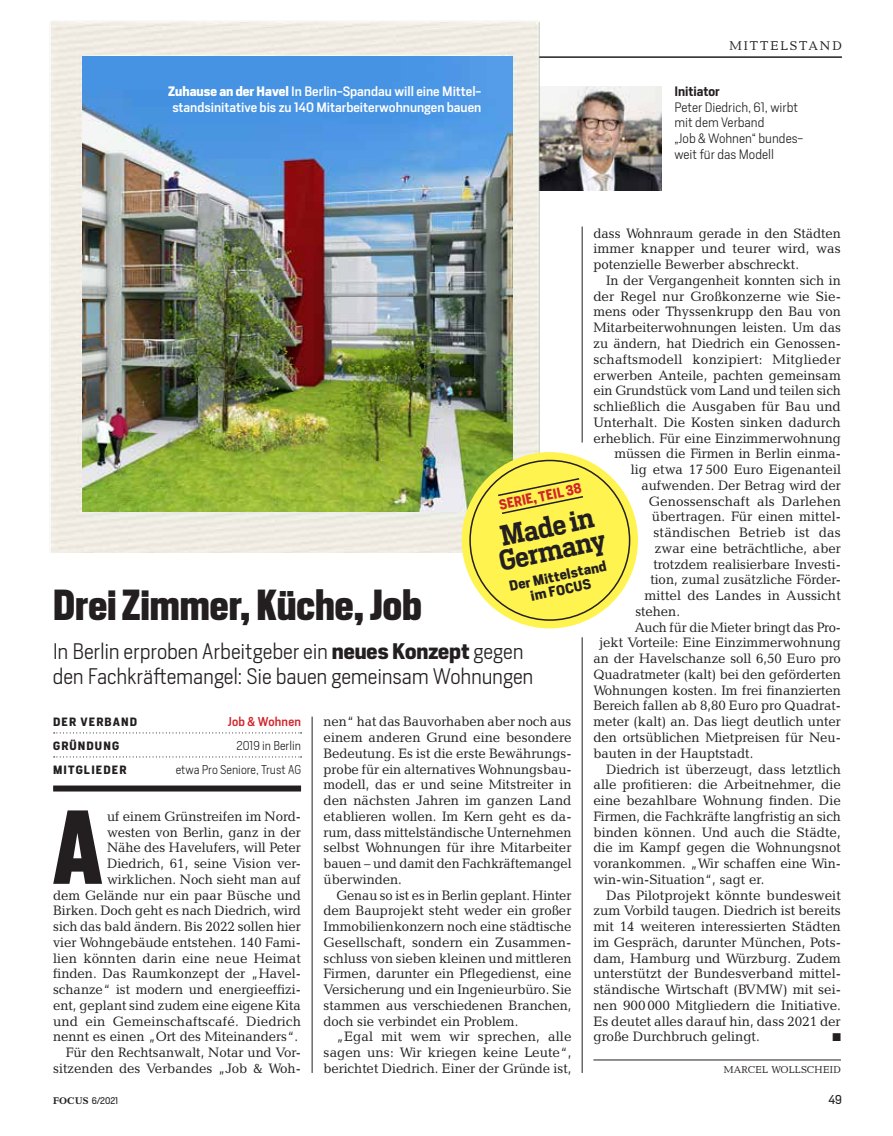
<style>
.page{position:relative;width:893px;height:1136px;background:#fff}
.page>*{position:absolute;margin:0;border:0;box-sizing:border-box;transform-origin:0 0}
.t1{font:700 97.8px "Heron Sans Cond";color:#231f20}
.t2{font:700 40.5px "Heron Sans Cond";color:#231f20}
.t3{font:600 27px/24px "Heron Serif";color:#231f20}
.t4{font:300 21px/25.5px "Heron Sans";letter-spacing:-.01em;color:#231f20}
.t5{font:13.8px/15.8px "Candida Focus Roman";color:#231f20;text-align:justify}
.t6{font:13.8px/15.8px "Candida Focus Roman";color:#231f20;text-align:justify;scale:.96 1}
.t7{font:700 13.5px/14.2px "Heron Sans";color:#231f20;text-align:center}
.t8{font:700 13.5px "Heron Sans";color:#d1232a;scale:.92 1}
.t9{font:12.9px "Candida Focus Roman";letter-spacing:.155em;color:#231f20}
.t10{font:500 12.75px/15.8px "Heron Sans";color:#fff;text-align:center}
.t11{font:300 12.75px/15.8px "Heron Sans";color:#231f20}
.t12{font:600 12.75px "Heron Sans";color:#231f20}
.t13{font:300 12px "Heron Sans";color:#231f20}
.t14{font:500 12px "Heron Sans";letter-spacing:.02em;color:#d1232a}
.t15{font:12px "Heron Sans";color:#231f20}
.t16{font:700 11.25px "Heron Sans";letter-spacing:.1em;color:#231f20}
.t17{font:11.25px "Zapf Dingbats";color:#231f20}
.t18{font:10.2px "Candida Focus Roman";letter-spacing:.015em;color:#231f20}
.t19{font:9px "Heron Sans";color:#231f20}
.s1{font-weight:700}
.s2{font-family:"Candida Focus";font-weight:700;font-size:9.75px}
</style>
<div class="page">
<img style="left:552px;top:86px;width:110px;height:104px">
<hr style="left:423px;top:56px;width:419px;height:2px;background:#231f20">
<img style="left:51px;top:21px;width:501px;height:532px">
<hr style="left:593px;top:1059px;width:248px;height:1px;background:#231f20">
<svg style="left:54px;top:732px;width:248px;height:1px"></svg>
<svg style="left:54px;top:756px;width:248px;height:1px"></svg>
<div style="left:53px;top:785px;width:248px;height:6px;background:#231f20"></div>
<hr style="left:312px;top:716px;width:1px;height:356px;background:#231f20">
<hr style="left:582px;top:226px;width:1px;height:216px;background:#231f20">
<hr style="left:582px;top:637px;width:1px;height:435px;background:#231f20">
<img style="left:82px;top:57px;width:431px;height:455px">
<div style="left:462px;top:452px;width:176px;height:176px;background:#fff34f;border-radius:50%"></div>
<svg style="left:496px;top:477px;width:88px;height:37px"></svg>
<p class="t10" style="left:168px;top:83px;width:315px"><span class="s1">Zuhause an der Havel</span> In Berlin-Spandau will eine Mittel&shy;standsinitative bis zu 140 Mitarbeiterwohnungen bauen</p>
<p class="t9" style="left:729px;top:39px;width:114px">MITTELSTAND</p>
<p class="t12" style="left:674px;top:83px;width:47px">Initiator</p>
<p class="t11" style="left:674px;top:99px;width:130px">Peter Diedrich, 61, wirbt mit dem Verband<br>„Job &amp; Wohnen“ bundes&shy;weit für das Modell</p>
<p class="t5" style="left:593px;top:225px;width:249px">dass Wohnraum gerade in den Städten immer knapper und teurer wird, was potenzielle Bewerber abschreckt.</p>
<p class="t5" style="left:606px;top:272px;width:236px">In der Vergangenheit konnten sich in</p>
<p class="t5" style="left:593px;top:288px;width:249px">der Regel nur Großkonzerne wie Sie-</p>
<p class="t5" style="left:593px;top:304px;width:249px">mens oder Thyssenkrupp den Bau von</p>
<p class="t5" style="left:593px;top:319px;width:249px">Mitarbeiterwohnungen leisten. Um das</p>
<p class="t5" style="left:593px;top:335px;width:249px">zu ändern, hat Diedrich ein Genossen-</p>
<p class="t5" style="left:593px;top:351px;width:249px">schaftsmodell konzipiert: Mitglieder</p>
<p class="t5" style="left:593px;top:367px;width:249px">erwerben Anteile, pachten gemeinsam</p>
<p class="t5" style="left:593px;top:382px;width:249px">ein Grundstück vom Land und teilen sich</p>
<p class="t5" style="left:593px;top:398px;width:249px">schließlich die Ausgaben für Bau und</p>
<p class="t5" style="left:593px;top:414px;width:249px">Unterhalt. Die Kosten sinken dadurch</p>
<p class="t5" style="left:593px;top:430px;width:249px">erheblich. Für eine Einzimmerwohnung</p>
<p class="t5" style="left:614px;top:445px;width:228px">müssen die Firmen in Berlin einma-</p>
<p class="t5" style="left:631px;top:461px;width:212px">lig etwa 17500 Euro Eigenanteil</p>
<p class="t5" style="left:641px;top:477px;width:201px">aufwenden. Der Betrag wird der</p>
<p class="t5" style="left:649px;top:493px;width:194px">Genossenschaft als Darlehen</p>
<p class="t5" style="left:652px;top:508px;width:190px">übertragen. Für einen mittel-</p>
<p class="t5" style="left:653px;top:524px;width:189px">ständischen Betrieb ist das</p>
<p class="t5" style="left:655px;top:540px;width:187px">zwar eine beträchtliche, aber</p>
<p class="t5" style="left:653px;top:556px;width:189px">trotzdem realisierbare Investi-</p>
<p class="t5" style="left:650px;top:571px;width:192px">tion, zumal zusätzliche Förder-</p>
<p class="t5" style="left:644px;top:587px;width:198px">mittel des Landes in Aussicht</p>
<p class="t5" style="left:635px;top:603px;width:46px">stehen.</p>
<p class="t5" style="left:635px;top:619px;width:208px">Auch für die Mieter bringt das Pro-</p>
<p class="t5" style="left:599px;top:634px;width:243px">jekt Vorteile: Eine Einzimmerwohnung</p>
<p class="t5" style="left:593px;top:650px;width:249px">an der Havelschanze soll 6,50 Euro pro</p>
<p class="t5" style="left:593px;top:666px;width:249px">Quadratmeter (kalt) bei den geförderten</p>
<p class="t5" style="left:593px;top:682px;width:249px">Wohnungen kosten. Im frei finanzierten</p>
<p class="t5" style="left:593px;top:697px;width:249px">Bereich fallen ab 8,80 Euro pro Quadrat-</p>
<p class="t5" style="left:593px;top:713px;width:249px">meter (kalt) an. Das liegt deutlich unter</p>
<p class="t5" style="left:593px;top:729px;width:249px">den ortsüblichen Mietpreisen für Neu-</p>
<p class="t5" style="left:593px;top:745px;width:161px">bauten in der Hauptstadt.</p>
<p class="t5" style="left:606px;top:760px;width:236px">Diedrich ist überzeugt, dass letztlich</p>
<p class="t5" style="left:593px;top:776px;width:249px">alle profitieren: die Arbeitnehmer, die</p>
<p class="t5" style="left:593px;top:792px;width:249px">eine bezahlbare Wohnung finden. Die</p>
<p class="t5" style="left:593px;top:808px;width:249px">Firmen, die Fachkräfte langfristig an sich</p>
<p class="t5" style="left:593px;top:823px;width:249px">binden können. Und auch die Städte,</p>
<p class="t5" style="left:593px;top:839px;width:249px">die im Kampf gegen die Wohnungsnot</p>
<p class="t5" style="left:593px;top:855px;width:249px">vorankommen. „Wir schaffen eine Win-</p>
<p class="t5" style="left:593px;top:871px;width:172px">win-win-Situation“, sagt er.</p>
<p class="t5" style="left:606px;top:886px;width:236px">Das Pilotprojekt könnte bundesweit</p>
<p class="t5" style="left:593px;top:902px;width:249px">zum Vorbild taugen. Diedrich ist bereits</p>
<p class="t5" style="left:593px;top:918px;width:249px">mit 14 weiteren interessierten Städten</p>
<p class="t5" style="left:593px;top:934px;width:249px">im Gespräch, darunter München, Pots-</p>
<p class="t5" style="left:593px;top:949px;width:249px">dam, Hamburg und Würzburg. Zudem</p>
<p class="t5" style="left:593px;top:965px;width:249px">unterstützt der Bundesverband mittel-</p>
<p class="t5" style="left:593px;top:981px;width:249px">ständische Wirtschaft (BVMW) mit sei-</p>
<p class="t5" style="left:593px;top:997px;width:249px">nen 900000 Mitgliedern die Initiative.</p>
<p class="t5" style="left:593px;top:1012px;width:249px">Es deutet alles darauf hin, dass 2021 der</p>
<p class="t5" style="left:593px;top:1028px;width:168px">große Durchbruch gelingt.</p>
<p class="t17" style="left:832px;top:1032px;width:10px">■</p>
<p class="t18" style="left:724px;top:1063px;width:119px">MARCEL WOLLSCHEID</p>
<p class="t8" style="left:498px;top:496px;width:92px;rotate:-12deg">SERIE, TEIL 38</p>
<h3 class="t3" style="left:492px;top:526px;width:110px;rotate:-12deg">Made in<br>Germany</h3>
<p class="t7" style="left:508px;top:579px;width:101px;rotate:-12deg">Der Mittelstand im FOCUS</p>
<h2 class="t2" style="left:53px;top:578px;width:371px">Drei Zimmer, Küche, Job</h2>
<h3 class="t4" style="left:53px;top:638px;width:482px">In Berlin erproben Arbeitgeber ein <span class="s1">neues Konzept</span> gegen den Fachkräftemangel: Sie bauen gemeinsam Wohnungen</h3>
<p class="t16" style="left:53px;top:714px;width:85px">DER VERBAND</p>
<p class="t14" style="left:228px;top:713px;width:75px">Job &amp; Wohnen</p>
<p class="t16" style="left:53px;top:738px;width:67px">GRÜNDUNG</p>
<p class="t13" style="left:237px;top:737px;width:66px">2019 in Berlin</p>
<p class="t16" style="left:53px;top:762px;width:75px">MITGLIEDER</p>
<p class="t13" style="left:176px;top:761px;width:127px">etwa Pro Seniore, Trust AG</p>
<p class="t5" style="left:324px;top:713px;width:250px;text-align:left">nen“ hat das Bauvorhaben aber noch aus einem anderen Grund eine besondere Bedeutung. Es ist die erste Bewährungs&shy;probe für ein alternatives Wohnungsbau&shy;modell, das er und seine Mitstreiter in den nächsten Jahren im ganzen Land etablieren wollen. Im Kern geht es da&shy;rum, dass mittelständische Unternehmen selbst Wohnungen für ihre Mitarbeiter bauen – und damit den Fachkräftemangel überwinden.</p>
<p class="t6" style="left:324px;top:886px;width:260px;text-indent:13px">Genau so ist es in Berlin geplant. Hinter dem Bauprojekt steht weder ein großer Immobilienkonzern noch eine städtische Gesellschaft, sondern ein Zusammen&shy;schluss von sieben kleinen und mittleren Firmen, darunter ein Pflegedienst, eine Versicherung und ein Ingenieurbüro. Sie stammen aus verschiedenen Branchen, doch sie verbindet ein Problem.</p>
<p class="t5" style="left:324px;top:1028px;width:249px;text-indent:13px">„Egal mit wem wir sprechen, alle sagen uns: Wir kriegen keine Leute“, berichtet Diedrich. Einer der Gründe ist,</p>
<h1 class="t1" style="left:53px;top:783px;width:51px">A</h1>
<p class="t5" style="left:53px;top:808px;width:249px;text-align:right">uf einem Grünstreifen im Nord-<br>westen von Berlin, ganz in der<br>Nähe des Havelufers, will Peter Diedrich, 61, seine Vision ver&shy;wirklichen. Noch sieht man auf<br>dem Gelände nur ein paar Büsche und Birken. Doch geht es nach Diedrich, wird sich das bald ändern. Bis 2022 sollen hier vier Wohngebäude entstehen. 140 Fami&shy;lien könnten darin eine neue Heimat finden. Das Raumkonzept der „Havel&shy;schanze“ ist modern und energieeffizi&shy;ent, geplant sind zudem eine eigene Kita und ein Gemeinschaftscafé. Diedrich nennt es einen „Ort des Miteinanders“.<br>Für den Rechtsanwalt, Notar und Vor&shy;sitzenden des Verbandes „Job &amp; Woh-</p>
<p class="t19" style="left:53px;top:1095px;width:67px"><span class="s2">FOCUS</span> 6/2021</p>
<p class="t15" style="left:828px;top:1092px;width:15px">49</p>
</div>
